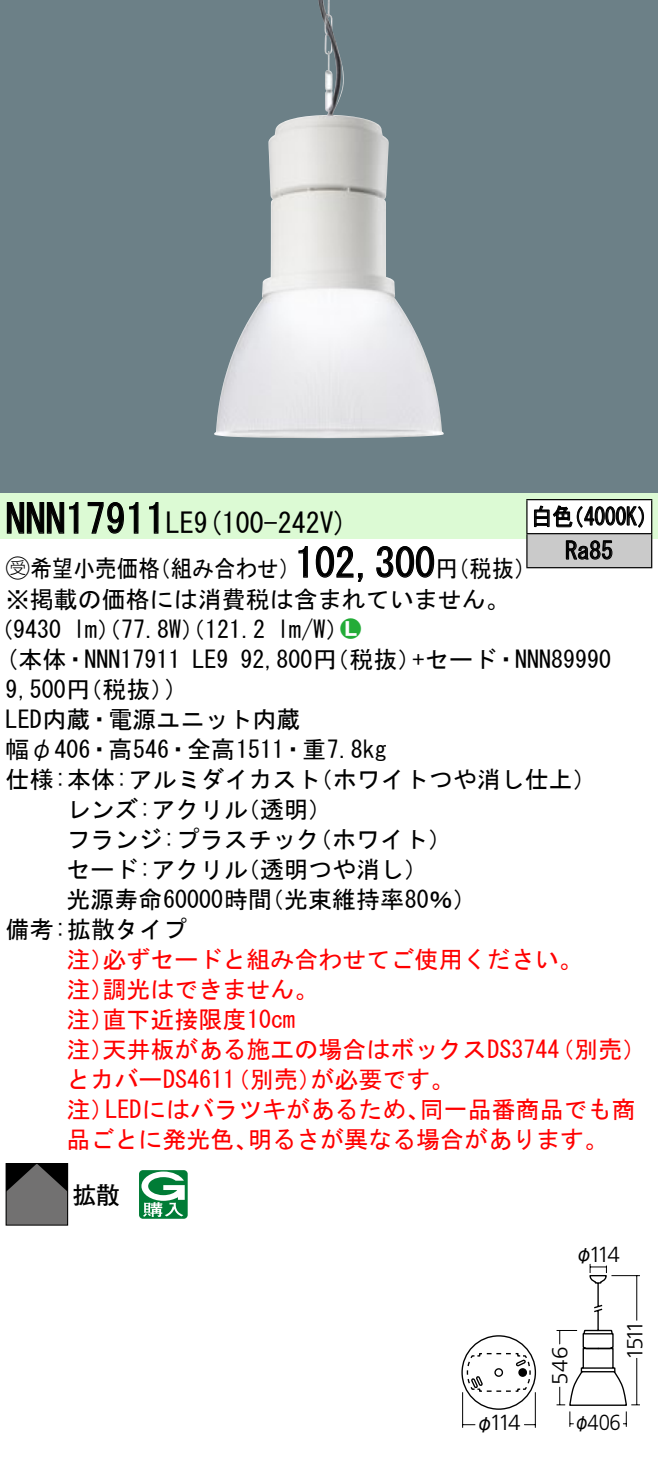
<style>
.page{position:relative;width:658px;height:1461px;background:#fff}
.page>*{position:absolute;margin:0;border:0;box-sizing:border-box;transform-origin:0 0}
.t1{font:40px "MS Gothic";color:#000}
.t2{font:28px "MS Gothic";color:#000}
.t3{font:24px/30px "MS Gothic";color:#000}
.t4{font:24px/30px "MS Gothic";color:#f00}
.t5{font:24px/30.4px "MS Gothic";color:#000;scale:.9 1}
.t6{font:24px/34px "MS Gothic";color:#000;scale:.88 1}
.t7{font:24px "MS Gothic";color:#000;scale:.93 1}
.t8{font:24px "Ford Classification 1";color:#23ac38}
.t9{font:23.6px "Futo Go B101 Bold 83 pv RKSJ H";color:#000}
.t10{font:300 22px "Frutiger LT Std";letter-spacing:-.105em;color:#000}
.t11{font:300 22px "Frutiger LT Std";letter-spacing:-.105em;color:#000;scale:.93 1}
.t12{font:18px "Gothic MB101 Pro Regular 90 pv RKSJ H";color:#000}
.t13{font:18px "Gothic MB101 Pro Regular 90 pv RKSJ H";color:#000;scale:.9 1}
.s1{font-family:"Ford Classification 1"}
.s2{color:#fff}
</style>
<div class="page">
<div style="left:0;top:0;width:658px;height:493px;background:#6c8087"></div>
<img style="left:214px;top:0;width:230px;height:438px">
<div style="left:0;top:493px;width:658px;height:46px;background:#dcfad4"></div>
<svg style="left:6px;top:502px;width:73px;height:32px"></svg>
<svg style="left:87px;top:502px;width:52px;height:32px"></svg>
<svg style="left:149px;top:502px;width:10px;height:32px"></svg>
<svg style="left:298px;top:546px;width:10px;height:32px"></svg>
<svg style="left:315px;top:546px;width:48px;height:36px"></svg>
<svg style="left:376px;top:546px;width:59px;height:32px"></svg>
<svg style="left:8px;top:1165px;width:58px;height:58px;background:#5a5959"></svg>
<div style="left:6px;top:1163px;width:62px;height:62px;border:1px solid #000"></div>
<svg style="left:139px;top:1170px;width:49px;height:48px"></svg>
<div style="left:527px;top:500px;width:124px;height:34px;background:#fff"></div>
<div style="left:527px;top:534px;width:124px;height:34px;background:#cacaca"></div>
<hr style="left:526px;top:499px;width:126px;height:1px;background:#000">
<hr style="left:526px;top:500px;width:1px;height:33px;background:#000">
<hr style="left:651px;top:500px;width:1px;height:33px;background:#000">
<hr style="left:526px;top:533px;width:126px;height:1px;background:#000">
<hr style="left:526px;top:534px;width:1px;height:33px;background:#000">
<hr style="left:651px;top:534px;width:1px;height:33px;background:#000">
<hr style="left:526px;top:567px;width:126px;height:1px;background:#000">
<svg style="left:534px;top:505px;width:110px;height:23px"></svg>
<svg style="left:565px;top:540px;width:47px;height:20px"></svg>
<svg style="left:556px;top:1263px;width:84px;height:164px"></svg>
<svg style="left:461px;top:1335px;width:75px;height:93px"></svg>
<h1 class="t1" style="left:6px;top:499px;width:162px">NNN17911</h1>
<p class="t2" style="left:166px;top:509px;width:183px">LE (9 100-242 (V</p>
<h1 class="t1" style="left:295px;top:543px;width:141px">102,300</h1>
<p class="t5" style="left:6px;top:553px;width:561px"><span class="s1">B</span>希望小売価格<br>※掲載の価格には消費税は含まれていません。</p>
<p class="t8" style="left:340px;top:616px;width:22px">2<span class="s2">7</span></p>
<p class="t5" style="left:149px;top:553px;width:169px">（組み合わせ）</p>
<p class="t7" style="left:436px;top:557px;width:110px">（円税抜(</p>
<p class="t3" style="left:277px;top:614px;width:73px">l m (W/</p>
<p class="t3" style="left:-11px;top:614px;width:74px">（9430</p>
<p class="t3" style="left:73px;top:614px;width:193px">lm）（77.8 ）（W 121.2</p>
<p class="t6" style="left:565px;top:499px;width:56px;text-indent:-34px">白色<br>Ra85</p>
<p class="t6" style="left:563px;top:499px;width:110px">（4000 (K</p>
<p class="t3" style="left:412px;top:644px;width:200px">+セード・NNN89990</p>
<p class="t3" style="left:6px;top:644px;width:176px;text-align:right">(本体・NNN17911 (</p>
<p class="t3" style="left:240px;top:644px;width:182px">92,800 （円税抜）</p>
<p class="t3" style="left:192px;top:644px;width:37px">LE9</p>
<p class="t3" style="left:6px;top:674px;width:170px">9,500 （円税抜(</p>
<p class="t3" style="left:6px;top:704px;width:296px">LED内蔵・電源ユニット内蔵</p>
<p class="t3" style="left:6px;top:734px;width:382px">幅φ406・高546・全高1511・重7.8kg</p>
<p class="t3" style="left:309px;top:764px;width:290px">（ホワイトつや消し仕上(</p>
<p class="t3" style="left:236px;top:764px;width:98px;text-indent:-230px">仕様:本体:アルミダイカスト（透明(</p>
<p class="t3" style="left:66px;top:794px;width:183px">レンズ:アクリル</p>
<p class="t3" style="left:236px;top:824px;width:194px;text-indent:-169px">フランジ:プラスチック<br>（透明つや消し(</p>
<p class="t3" style="left:308px;top:824px;width:145px">（ホワイト(</p>
<p class="t3" style="left:66px;top:854px;width:183px">セード:アクリル</p>
<p class="t3" style="left:6px;top:884px;width:268px;text-indent:61px">光源寿命60000時間備考:拡散タイプ</p>
<p class="t4" style="left:102px;top:944px;width:481px">必ずセードと組み合わせてご使用ください。</p>
<p class="t3" style="left:260px;top:884px;width:218px">（光束維持率80％(</p>
<p class="t4" style="left:102px;top:944px;width:217px;text-indent:-36px">注）<br>調光はできません。</p>
<p class="t4" style="left:102px;top:974px;width:194px;text-indent:-36px">注）<br>直下近接限度10cm</p>
<p class="t4" style="left:66px;top:1004px;width:49px">注）</p>
<p class="t4" style="left:102px;top:1034px;width:458px">天井板がある施工の場合はボックスDS3744</p>
<p class="t4" style="left:66px;top:1034px;width:49px">注）</p>
<p class="t4" style="left:66px;top:1064px;width:170px">とカバーDS4611</p>
<p class="t4" style="left:310px;top:1064px;width:146px">が必要です。</p>
<p class="t4" style="left:226px;top:1064px;width:97px">（別売）</p>
<p class="t4" style="left:550px;top:1034px;width:97px">（別売(</p>
<p class="t4" style="left:66px;top:1094px;width:49px">注）</p>
<p class="t4" style="left:105px;top:1094px;width:326px">LEDにはバラツキがあるため、</p>
<p class="t4" style="left:420px;top:1094px;width:217px">同一品番商品でも商</p>
<p class="t4" style="left:66px;top:1124px;width:193px">品ごとに発光色、</p>
<p class="t9" style="left:73px;top:1181px;width:49px">拡散</p>
<p class="t4" style="left:248px;top:1124px;width:362px">明るさが異なる場合があります。</p>
<p class="t10" style="left:489px;top:1410px;width:33px">114</p>
<p class="t12" style="left:476px;top:1407px;width:19px">φ</p>
<p class="t10" style="left:588px;top:1241px;width:33px">114</p>
<p class="t12" style="left:575px;top:1239px;width:19px">φ</p>
<p class="t10" style="left:547px;top:1384px;width:39px;rotate:-90deg">546</p>
<p class="t10" style="left:622px;top:1359px;width:41px;rotate:-90deg">1511</p>
<p class="t11" style="left:587px;top:1409px;width:37px">406</p>
<p class="t13" style="left:574px;top:1407px;width:20px">φ</p>
</div>
